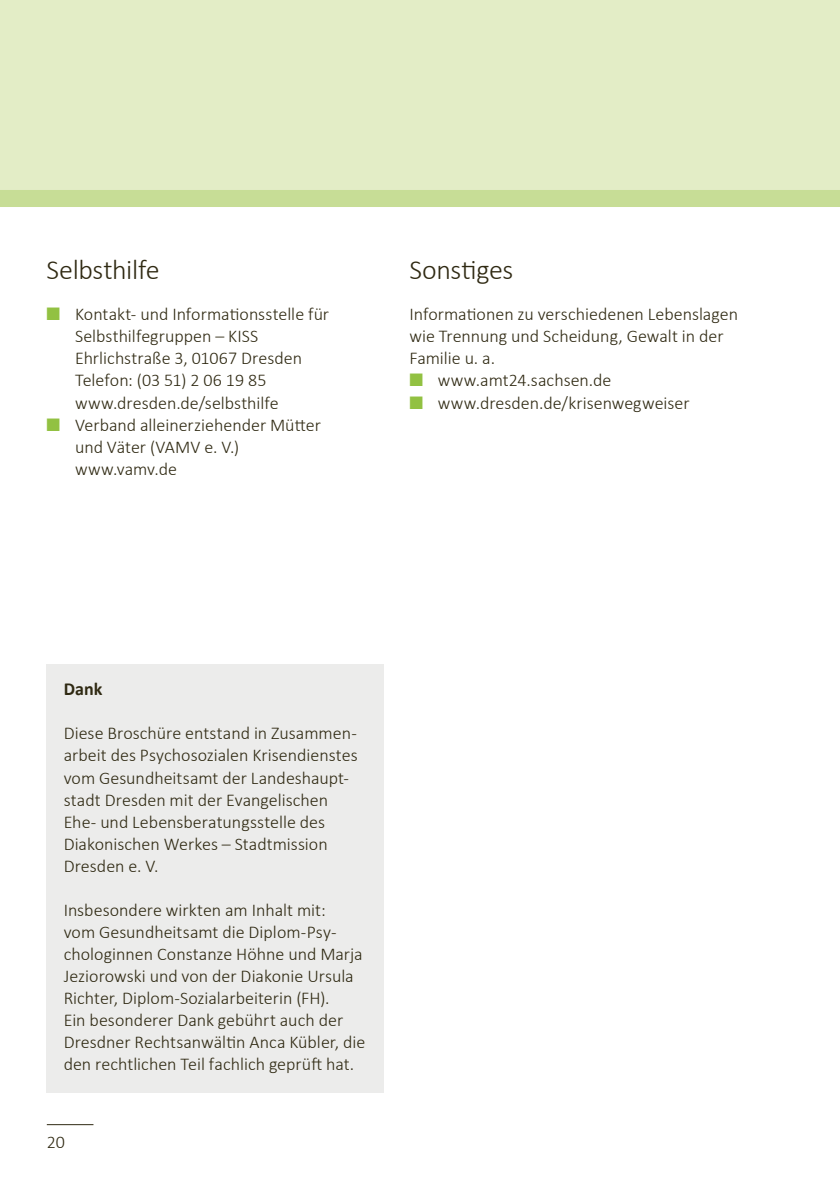
<style>
.page{position:relative;width:840px;height:1191px;background:#fff}
.page>*{position:absolute;margin:0;border:0;box-sizing:border-box;transform-origin:0 0}
.Überschrift_Zweiter_Ordnung{font:300 28px "Calibri";letter-spacing:-.015em;color:#2f2912}
.Ü3{font:700 18.4px "Calibri";color:#2f2912}
.Mengentext_A5_ohne_Einzug{font:300 18px/22px "Calibri";color:#2f2912}
.s1{color:#92c142}
</style>
<div class="page">
<div style="left:0;top:0;width:839px;height:198px;background:#e3edc6"></div>
<div style="left:0;top:190px;width:839px;height:17px;background:#c7dd96"></div>
<hr style="left:47px;top:1124px;width:46px;height:1px;background:#2f2912">
<div style="left:47px;top:664px;width:336px;height:428px;background:#ececeb"></div>
<h2 class="Überschrift_Zweiter_Ordnung" style="left:47px;top:252px;width:114px">Selbsthilfe</h2>
<p class="Mengentext_A5_ohne_Einzug" style="left:75px;top:303px;width:255px;text-indent:-28px"><span class="s1">■</span> Kontakt- und Informationsstelle für<br>Selbsthilfegruppen – KISS<br>Ehrlichstraße 3, 01067 Dresden<br>Telefon: (03 51) 2 06 19 85 www.dresden.de/selbsthilfe</p>
<p class="Mengentext_A5_ohne_Einzug" style="left:75px;top:413px;width:247px;text-indent:-28px"><span class="s1">■</span> Verband alleinerziehender Mütter und Väter (VAMV e. V.) www.vamv.de</p>
<h2 class="Überschrift_Zweiter_Ordnung" style="left:409px;top:252px;width:105px">Sonstiges</h2>
<p class="Mengentext_A5_ohne_Einzug" style="left:409px;top:303px;width:330px">Informationen zu verschiedenen Lebenslagen wie Trennung und Scheidung, Gewalt in der<br>Familie u. a.</p>
<p class="Mengentext_A5_ohne_Einzug" style="left:409px;top:369px;width:203px"><span class="s1">■</span> www.amt24.sachsen.de</p>
<p class="Mengentext_A5_ohne_Einzug" style="left:409px;top:391px;width:281px"><span class="s1">■</span> www.dresden.de/krisenwegweiser</p>
<h3 class="Ü3" style="left:64px;top:676px;width:40px">Dank</h3>
<p class="Mengentext_A5_ohne_Einzug" style="left:64px;top:722px;width:295px">Diese Broschüre entstand in Zusammen&shy;arbeit des Psychosozialen Krisendienstes vom Gesundheitsamt der Landeshaupt&shy;stadt Dresden mit der Evangelischen Ehe- und Lebensberatungsstelle des Diakonischen Werkes – Stadtmission Dresden e. V.</p>
<p class="Mengentext_A5_ohne_Einzug" style="left:64px;top:898px;width:303px">Insbesondere wirkten am Inhalt mit:<br>vom Gesundheitsamt die Diplom-Psy&shy;chologinnen Constanze Höhne und Marja Jeziorowski und von der Diakonie Ursula Richter, Diplom-Sozialarbeiterin (FH).<br>Ein besonderer Dank gebührt auch der Dresdner Rechtsanwältin Anca Kübler, die den rechtlichen Teil fachlich geprüft hat.</p>
<p class="Mengentext_A5_ohne_Einzug" style="left:47px;top:1130px;width:20px">20</p>
</div>
